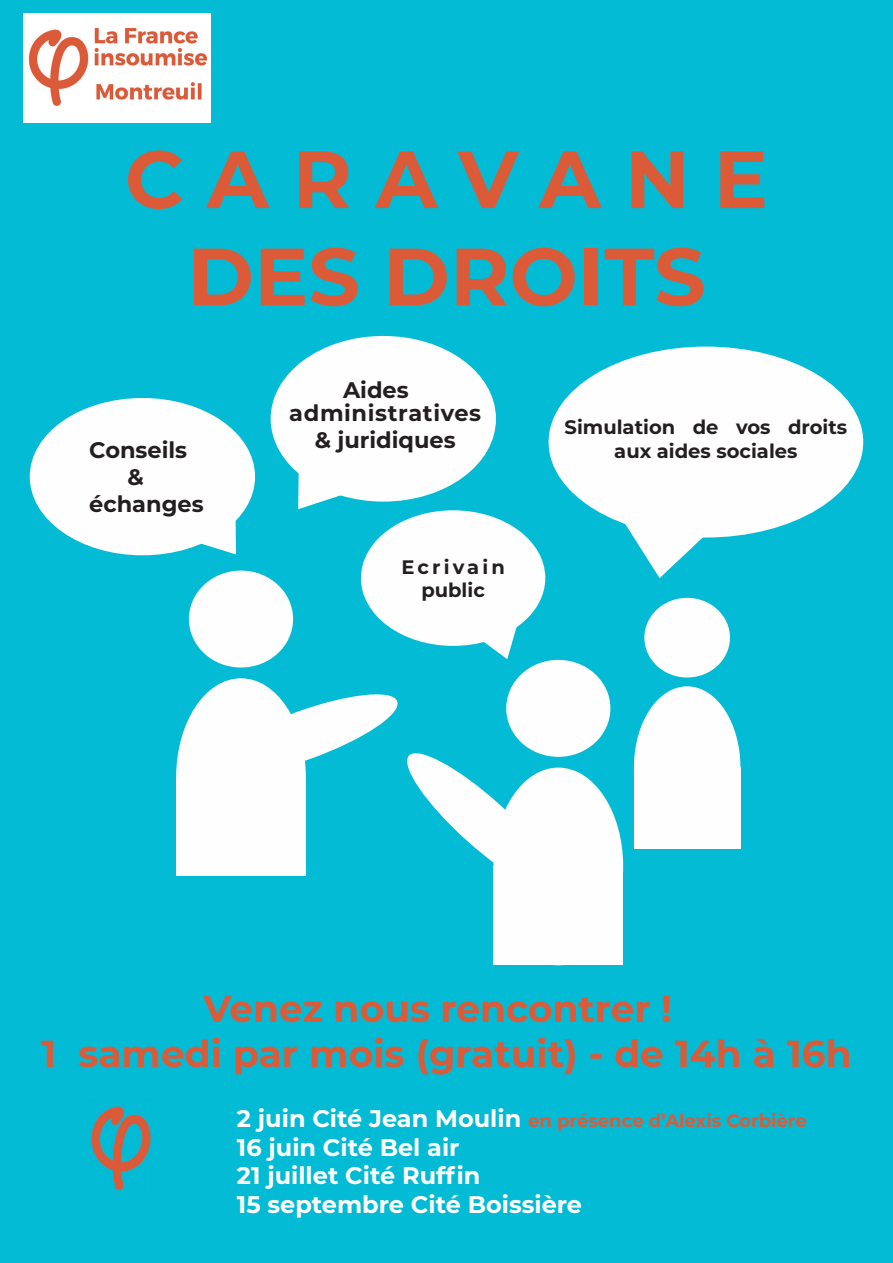
<style>
.page{position:relative;width:893px;height:1263px;background:#03bbd5}
.page>*{position:absolute;margin:0;border:0;box-sizing:border-box;transform-origin:0 0}
.t1{font:700 81px/97.2px "Montserrat";letter-spacing:.125em;color:#db5b39;text-align:center}
.t2{font:700 37.5px/45px "Montserrat";color:#db5b39;text-align:center}
.t3{font:700 24px/28.8px "Montserrat";color:#fff}
.t4{font:700 22.5px/27px "Montserrat";color:#231f20}
.t5{font:700 22.5px/23px "Montserrat";letter-spacing:.03em;color:#231f20}
.t6{font:700 19.5px "Montserrat";color:#231f20}
.t7{font:700 19.5px/23.4px "Montserrat";letter-spacing:.15em;color:#231f20;text-align:center}
.t8{font:700 18px "Montserrat";color:#db5b39}
.s1{font-size:24px;color:#fff}
</style>
<div class="page">
<img style="left:23px;top:14px;width:188px;height:108px">
<svg style="left:464px;top:619px;width:63px;height:40px"></svg>
<div style="left:644px;top:598px;width:86px;height:79px;background:#fdfefd;border-radius:50%"></div>
<div style="left:634px;top:686px;width:106px;height:163px;background:#fdfefd;border-radius:50%"></div>
<div style="left:634px;top:767px;width:106px;height:82px;background:#fdfefd"></div>
<div style="left:189px;top:570px;width:104px;height:97px;background:#fdfefd;border-radius:50%"></div>
<div style="left:176px;top:678px;width:130px;height:198px;background:#fdfefd;border-radius:50%"></div>
<div style="left:176px;top:777px;width:130px;height:99px;background:#fdfefd"></div>
<div style="left:506px;top:660px;width:104px;height:97px;background:#fdfefd;border-radius:50%"></div>
<div style="left:493px;top:767px;width:130px;height:198px;background:#fdfefd;border-radius:50%"></div>
<div style="left:493px;top:866px;width:130px;height:99px;background:#fdfefd"></div>
<svg style="left:206px;top:689px;width:359px;height:177px"></svg>
<div style="left:549px;top:347px;width:314px;height:190px;background:#fdfefd;border-radius:50%"></div>
<svg style="left:621px;top:522px;width:105px;height:56px"></svg>
<div style="left:271px;top:336px;width:225px;height:166px;background:#fdfefd;border-radius:50%"></div>
<svg style="left:298px;top:473px;width:66px;height:36px"></svg>
<div style="left:30px;top:398px;width:225px;height:157px;background:#fdfefd;border-radius:50%"></div>
<svg style="left:170px;top:520px;width:66px;height:34px"></svg>
<div style="left:361px;top:510px;width:184px;height:136px;background:#fdfefd;border-radius:50%"></div>
<img style="left:91px;top:1106px;width:60px;height:85px">
<h1 class="t1" style="left:125px;top:127px;width:645px">CARAVANE<br>DES DROITS</h1>
<p class="t5" style="left:289px;top:377px;width:194px;text-indent:54px">Aides administratives</p>
<p class="t4" style="left:315px;top:425px;width:142px">&amp; juridiques</p>
<p class="t6" style="left:565px;top:413px;width:284px">Simulation de vos droits</p>
<p class="t4" style="left:89px;top:435px;width:99px">Conseils</p>
<p class="t6" style="left:614px;top:437px;width:185px">aux aides sociales</p>
<p class="t4" style="left:89px;top:462px;width:116px;text-indent:38px">&amp; échanges</p>
<p class="t7" style="left:401px;top:554px;width:105px">Ecrivain public</p>
<h2 class="t2" style="left:41px;top:984px;width:812px">Venez nous rencontrer !<br>1 samedi par mois (gratuit) - de 14h à 16h</h2>
<p class="t8" style="left:237px;top:1107px;width:571px"><span class="s1">2 juin Cité Jean Moulin</span> en présence d’Alexis Corbière</p>
<p class="t3" style="left:237px;top:1131px;width:347px">16 juin Cité Bel air<br>21 juillet Cité Ruffin<br>15 septembre Cité Boissière</p>
</div>
